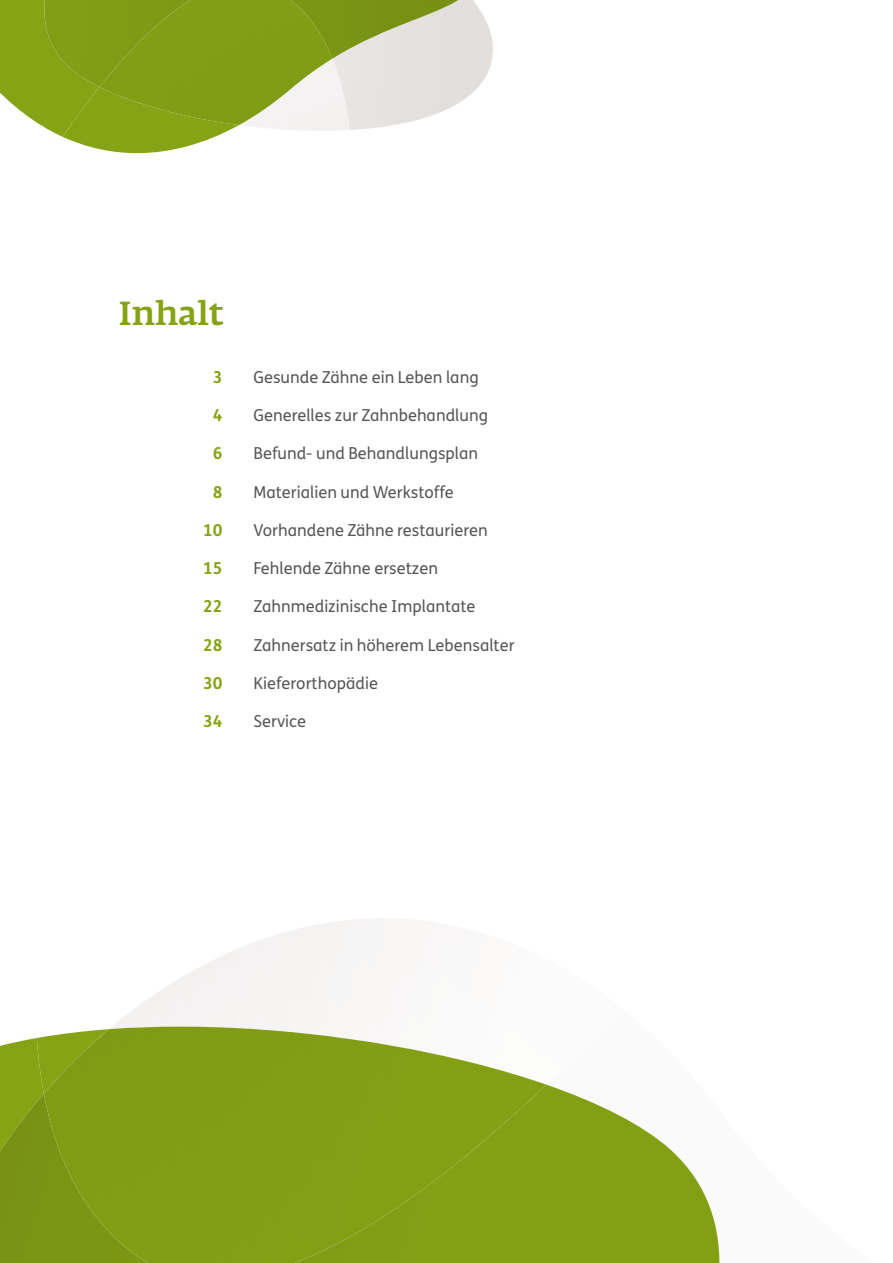
<style>
.page{position:relative;width:893px;height:1263px;background:#fff}
.page>*{position:absolute;margin:0;border:0;box-sizing:border-box;transform-origin:0 0}
.t1{font:500 33px "Fedra Serif A Pro";color:#85a315}
.t2{font:16.5px "FS Me";color:#575756}
.t3{font:700 16.5px "FS Me";color:#85a315}
</style>
<div class="page">
<svg style="left:0;top:0;width:41px;height:125px;background:#93ad30"></svg>
<svg style="left:41px;top:0;width:452px;height:153px"></svg>
<img style="left:99px;top:0;width:233px;height:125px">
<svg style="left:546px;top:1084px;width:174px;height:179px"></svg>
<svg style="left:0;top:1036px;width:44px;height:227px;background:#809b1a"></svg>
<img style="left:44px;top:1027px;width:502px;height:236px">
<h1 class="t1" style="left:119px;top:300px;width:107px">Inhalt</h1>
<p class="t3" style="left:213px;top:370px;width:11px">3</p>
<p class="t3" style="left:213px;top:408px;width:11px">4</p>
<p class="t3" style="left:213px;top:446px;width:11px">6</p>
<p class="t3" style="left:213px;top:485px;width:11px">8</p>
<p class="t3" style="left:203px;top:523px;width:21px">10</p>
<p class="t3" style="left:203px;top:561px;width:21px">15</p>
<p class="t3" style="left:203px;top:599px;width:21px">22</p>
<p class="t3" style="left:203px;top:638px;width:21px">28</p>
<p class="t3" style="left:203px;top:676px;width:21px">30</p>
<p class="t3" style="left:203px;top:714px;width:21px">34</p>
<p class="t2" style="left:254px;top:370px;width:227px">Gesunde Zähne ein Leben lang</p>
<p class="t2" style="left:254px;top:408px;width:236px">Generelles zur Zahnbehandlung</p>
<p class="t2" style="left:254px;top:446px;width:226px">Befund- und Behandlungsplan</p>
<p class="t2" style="left:254px;top:485px;width:202px">Materialien und Werkstoffe</p>
<p class="t2" style="left:254px;top:523px;width:236px">Vorhandene Zähne restaurieren</p>
<p class="t2" style="left:254px;top:561px;width:186px">Fehlende Zähne ersetzen</p>
<p class="t2" style="left:254px;top:599px;width:224px">Zahnmedizinische Implantate</p>
<p class="t2" style="left:254px;top:638px;width:263px">Zahnersatz in höherem Lebensalter</p>
<p class="t2" style="left:254px;top:676px;width:126px">Kieferorthopädie</p>
<p class="t2" style="left:254px;top:714px;width:54px">Service</p>
</div>
